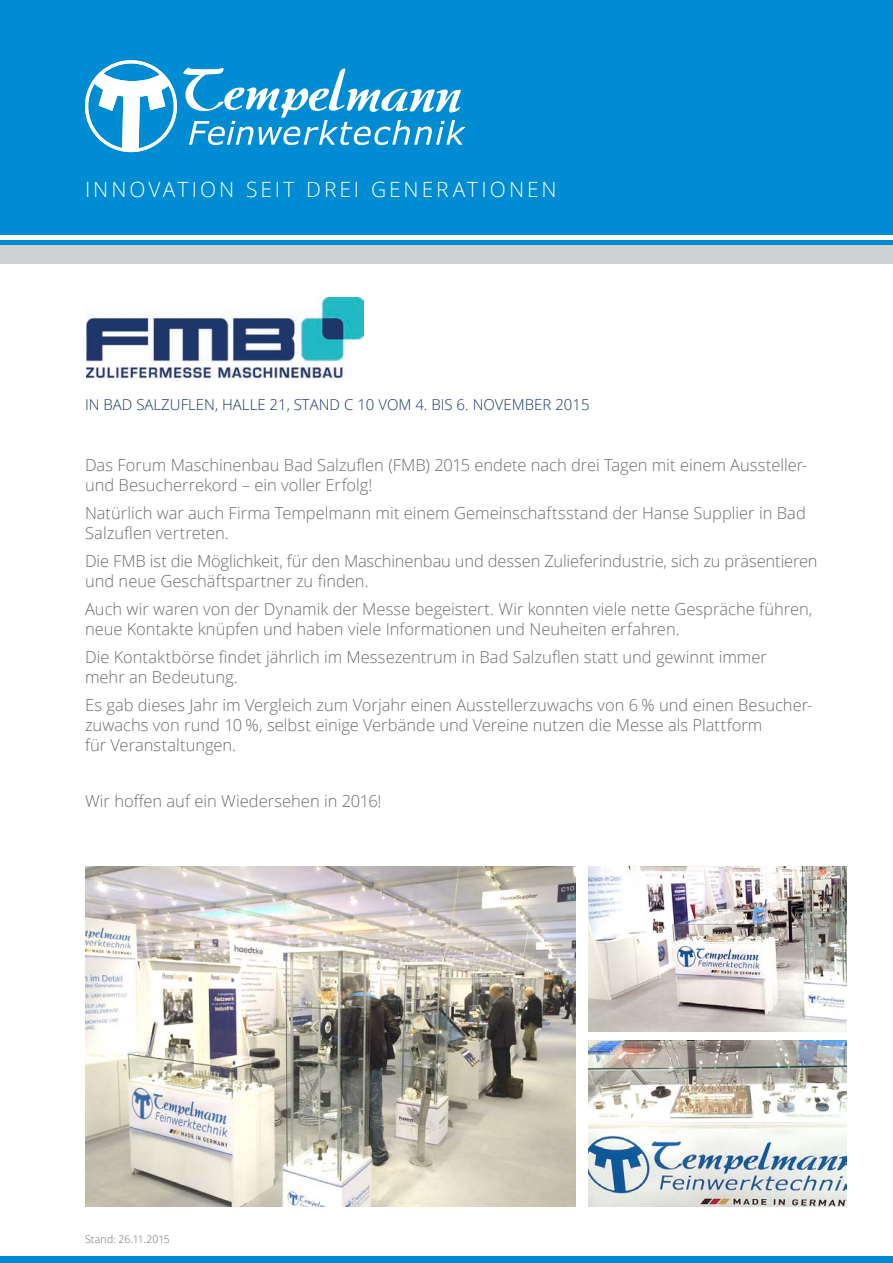
<style>
.page{position:relative;width:893px;height:1263px;background:#fff}
.page>*{position:absolute;margin:0;border:0;box-sizing:border-box;transform-origin:0 0}
.t1{font:300 21px "Open Sans";letter-spacing:.14em;color:#fff}
.t2{font:300 16.5px/19.8px "Open Sans";color:#6c6d70}
.t3{font:300 15px "Open Sans";color:#1b376a}
.t4{font:300 10.5px "Open Sans";letter-spacing:.005em;color:#6c6d70}
</style>
<div class="page">
<div style="left:0;top:0;width:893px;height:264px;background:#d1d2d4"></div>
<div style="left:0;top:0;width:893px;height:244px;background:#008cd2"></div>
<div style="left:0;top:1256px;width:893px;height:7px;background:#008cd2"></div>
<svg style="left:85px;top:60px;width:381px;height:92px"></svg>
<hr style="left:0;top:235px;width:893px;height:4px;background:#fff">
<img style="left:87px;top:298px;width:277px;height:81px">
<img style="left:85px;top:866px;width:490px;height:340px">
<img style="left:588px;top:866px;width:258px;height:165px">
<img style="left:588px;top:1040px;width:258px;height:166px">
<p class="t1" style="left:85px;top:175px;width:473px">INNOVATION SEIT DREI GENERATIONEN</p>
<p class="t3" style="left:85px;top:394px;width:506px">IN BAD SALZUFLEN, HALLE 21, STAND C 10 VOM 4. BIS 6. NOVEMBER 2015</p>
<p class="t2" style="left:85px;top:454px;width:724px">Das Forum Maschinenbau Bad Salzuflen (FMB) 2015 endete nach drei Tagen mit einem Aussteller&shy;und Besucherrekord – ein voller Erfolg!</p>
<p class="t2" style="left:85px;top:502px;width:722px">Natürlich war auch Firma Tempelmann mit einem Gemeinschaftsstand der Hanse Supplier in Bad<br>Salzuflen vertreten.</p>
<p class="t2" style="left:85px;top:551px;width:734px">Die FMB ist die Möglichkeit, für den Maschinenbau und dessen Zulieferindustrie, sich zu präsentieren und neue Geschäftspartner zu finden.</p>
<p class="t2" style="left:85px;top:599px;width:729px">Auch wir waren von der Dynamik der Messe begeistert. Wir konnten viele nette Gespräche führen, neue Kontakte knüpfen und haben viele Informationen und Neuheiten erfahren.</p>
<p class="t2" style="left:85px;top:647px;width:683px">Die Kontaktbörse findet jährlich im Messezentrum in Bad Salzuflen statt und gewinnt immer mehr an Bedeutung.</p>
<p class="t2" style="left:85px;top:695px;width:729px">Es gab dieses Jahr im Vergleich zum Vorjahr einen Ausstellerzuwachs von 6 % und einen Besucher&shy;zuwachs von rund 10 %, selbst einige Verbände und Vereine nutzen die Messe als Plattform<br>für Veranstaltungen.</p>
<p class="t2" style="left:85px;top:791px;width:298px">Wir hoffen auf ein Wiedersehen in 2016!</p>
<p class="t4" style="left:85px;top:1232px;width:86px">Stand: 26.11.2015</p>
</div>
